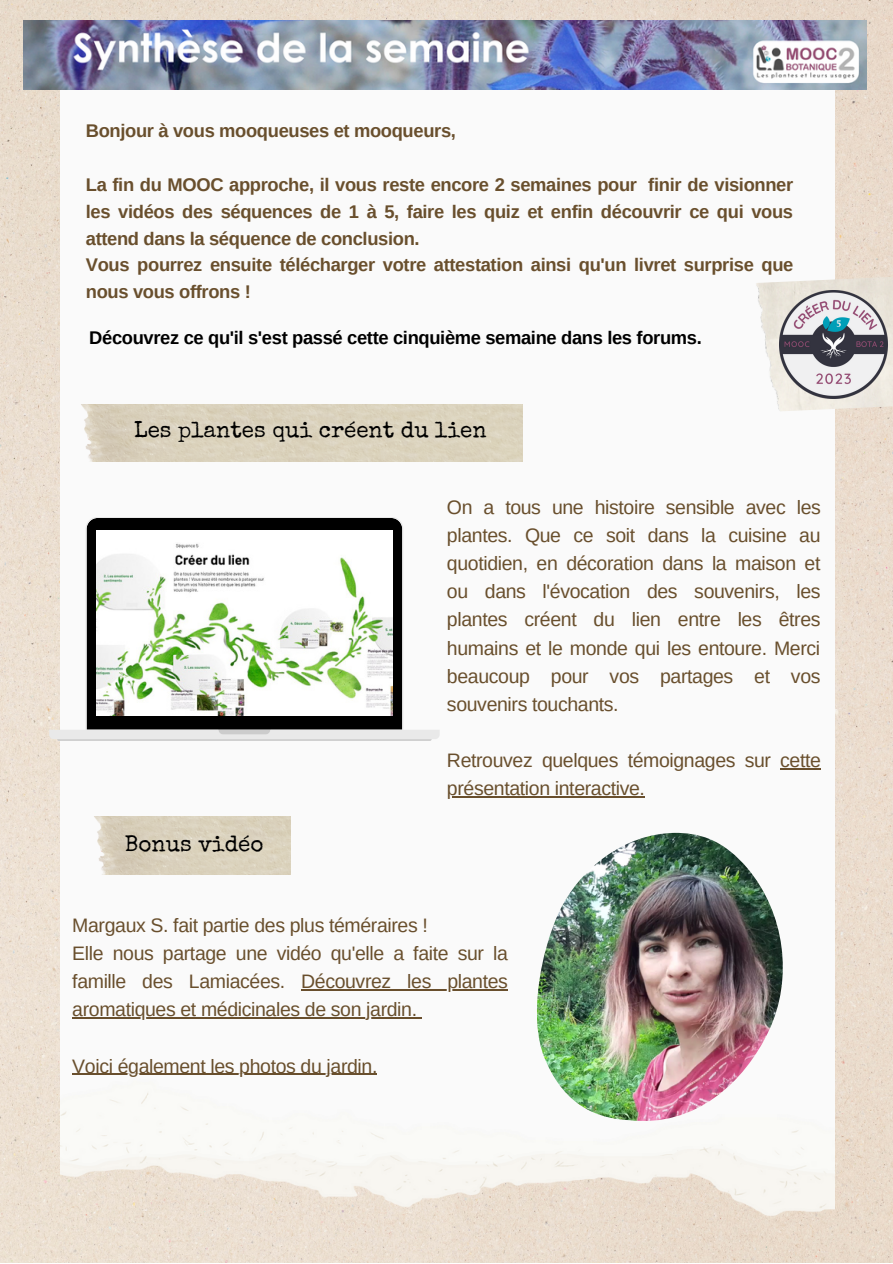
<style>
.page{position:relative;width:893px;height:1264px;background:#fff}
.page>*{position:absolute;margin:0;border:0;box-sizing:border-box;transform-origin:0 0}
.t1{font:22.5px "Special Elite";color:#000}
.t2{font:19.5px/28px "Arimo";letter-spacing:-.02em;color:#694f2d;text-align:justify}
.t3{font:700 18.3px/26.8px "Arimo";letter-spacing:-.02em;color:#694f2d;text-align:justify}
.t4{font:700 18.3px "Arimo";letter-spacing:-.02em;color:#000}
</style>
<div class="page">
<img style="left:0;top:0;width:892px;height:1262px">
<img style="left:60px;top:89px;width:774px;height:1131px">
<img style="left:23px;top:20px;width:843px;height:69px">
<img style="left:750px;top:276px;width:142px;height:136px">
<img style="left:779px;top:290px;width:108px;height:108px">
<img style="left:72px;top:404px;width:450px;height:57px">
<svg style="left:49px;top:517px;width:390px;height:222px"></svg>
<svg style="left:57px;top:729px;width:374px;height:12px;background:#dcdcdc"></svg>
<img style="left:96px;top:530px;width:296px;height:185px">
<img style="left:86px;top:816px;width:204px;height:58px">
<hr style="left:301px;top:989px;width:206px;height:1px;background:#694f2d">
<hr style="left:72px;top:1017px;width:345px;height:1px;background:#694f2d">
<hr style="left:72px;top:1073px;width:305px;height:1px;background:#694f2d">
<img style="left:528px;top:832px;width:265px;height:289px">
<hr style="left:780px;top:768px;width:40px;height:1px;background:#694f2d">
<hr style="left:447px;top:796px;width:197px;height:1px;background:#694f2d">
<p class="t3" style="left:86px;top:118px;width:371px">Bonjour à vous mooqueuses et mooqueurs,</p>
<p class="t3" style="left:86px;top:171px;width:708px">La fin du MOOC approche, il vous reste encore 2 semaines pour finir de visionner les vidéos des séquences de 1 à 5, faire les quiz et enfin découvrir ce qui vous attend dans la séquence de conclusion.</p>
<p class="t3" style="left:86px;top:251px;width:709px">Vous pourrez ensuite télécharger votre attestation ainsi qu'un livret surprise que nous vous offrons !</p>
<p class="t4" style="left:89px;top:328px;width:614px">Découvrez ce qu'il s'est passé cette cinquième semaine dans les forums.</p>
<p class="t1" style="left:134px;top:421px;width:354px">Les plantes qui créent du lien</p>
<p class="t2" style="left:447px;top:493px;width:375px">On a tous une histoire sensible avec les plantes. Que ce soit dans la cuisine au quotidien, en décoration dans la maison et ou dans l'évocation des souvenirs, les plantes créent du lien entre les êtres humains et le monde qui les entoure. Merci beaucoup pour vos partages et vos souvenirs touchants.</p>
<p class="t1" style="left:125px;top:834px;width:140px">Bonus vidéo</p>
<p class="t2" style="left:447px;top:746px;width:375px">Retrouvez quelques témoignages sur cette présentation interactive.</p>
<p class="t2" style="left:72px;top:911px;width:357px">Margaux S. fait partie des plus téméraires !</p>
<p class="t2" style="left:72px;top:939px;width:437px">Elle nous partage une vidéo qu'elle a faite sur la famille des Lamiacées. Découvrez les plantes aromatiques et médicinales de son jardin.</p>
<p class="t2" style="left:72px;top:1051px;width:306px">Voici également les photos du jardin.</p>
</div>
